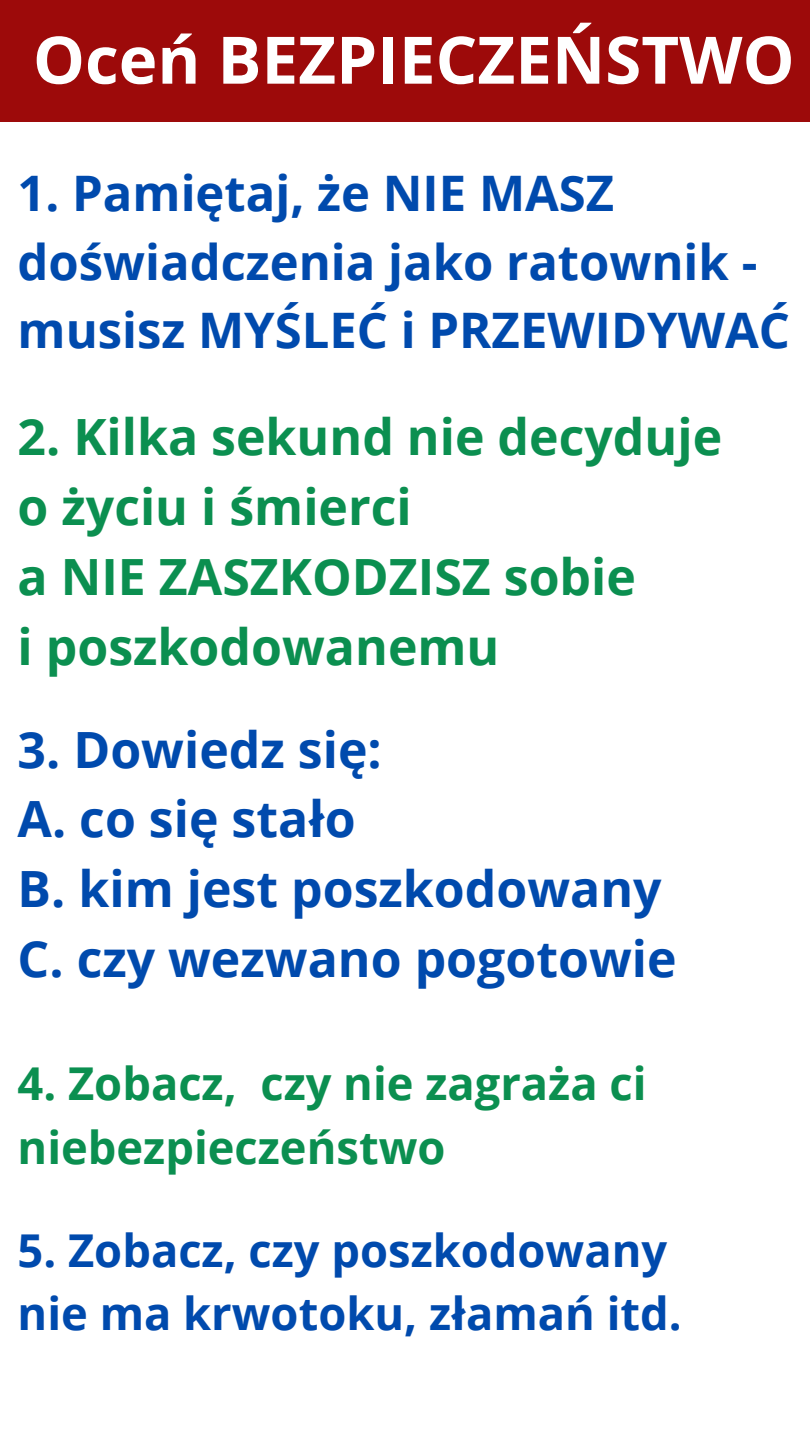
<style>
.page{position:relative;width:810px;height:1440px;background:#fff}
.page>*{position:absolute;margin:0;border:0;box-sizing:border-box;transform-origin:0 0}
.t1{font:700 65.5px "Open Sans";color:#fff}
.t2{font:700 50px "Open Sans";color:#0b8f50}
.t3{font:700 50px "Open Sans";color:#004aad}
.t4{font:700 49px/68.3px "Open Sans";color:#004aad}
.t5{font:700 45.3px/63.3px "Open Sans";color:#004aad}
.t6{font:700 45.3px/63.3px "Open Sans";color:#0b8f50}
</style>
<div class="page">
<div style="left:0;top:0;width:810px;height:121px;background:#9d0a0a"></div>
<h1 class="t1" style="left:33px;top:14px;width:763px">Oceń BEZPIECZEŃSTWO</h1>
<p class="t4" style="left:18px;top:158px;width:774px">1. Pamiętaj, że NIE MASZ doświadczenia jako ratownik - musisz MYŚLEĆ i PRZEWIDYWAĆ</p>
<p class="t2" style="left:18px;top:402px;width:706px">2. Kilka sekund nie decyduje</p>
<p class="t2" style="left:18px;top:472px;width:396px">o życiu i śmierci</p>
<p class="t2" style="left:18px;top:542px;width:620px">a NIE ZASZKODZISZ sobie</p>
<p class="t2" style="left:18px;top:611px;width:483px">i poszkodowanemu</p>
<p class="t3" style="left:18px;top:714px;width:366px">3. Dowiedz się:</p>
<p class="t3" style="left:18px;top:784px;width:340px">A. co się stało</p>
<p class="t3" style="left:18px;top:854px;width:646px">B. kim jest poszkodowany</p>
<p class="t3" style="left:18px;top:923px;width:661px">C. czy wezwano pogotowie</p>
<p class="t6" style="left:18px;top:1051px;width:630px">4. Zobacz, czy nie zagraża ci niebezpieczeństwo</p>
<p class="t5" style="left:18px;top:1217px;width:666px">5. Zobacz, czy poszkodowany nie ma krwotoku, złamań itd.</p>
</div>
